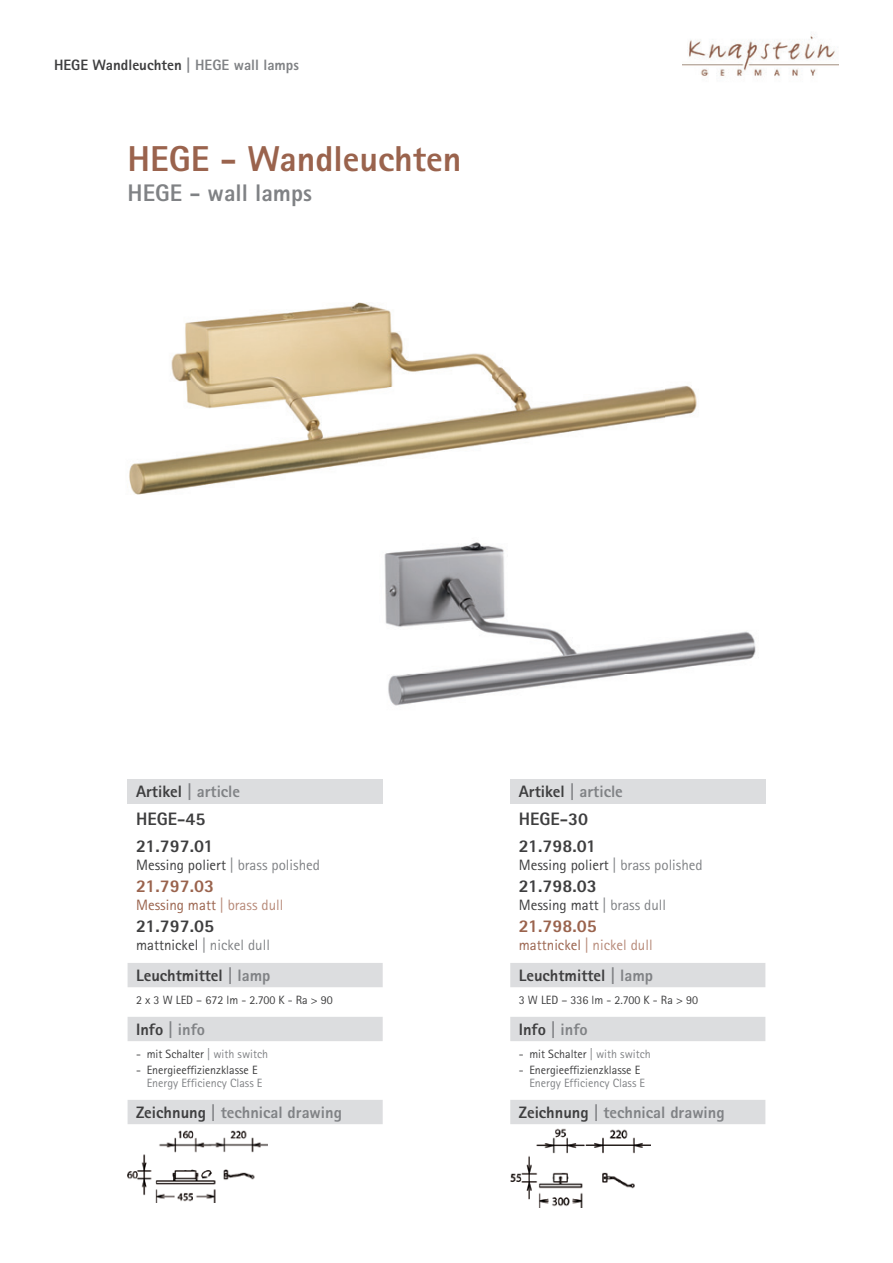
<style>
.page{position:relative;width:893px;height:1263px;background:#fff}
.page>*{position:absolute;margin:0;border:0;box-sizing:border-box;transform-origin:0 0}
.t1{font:800 36px "Rotis Sans Serif Std";color:#9a634d}
.t2{font:800 24px "Rotis Sans Serif Std";color:#808285}
.t3{font:800 18px/27px "Rotis Sans Serif Std";color:#3e3e3f}
.t4{font:800 18px "Rotis Sans Serif Std";color:#9a634d}
.t5{font:800 16.5px "Rotis Sans Serif Std";color:#808285}
.t6{font:800 16.5px "Rotis Sans Serif Std";color:#3e3e3f}
.t7{font:15px "Rotis Sans Serif Std";color:#3e3e3f}
.t8{font:800 15px "Rotis Sans Serif Std";color:#3e3e3f}
.t9{font:15px "Rotis Sans Serif Std";color:#9a634d}
.t10{font:15px "Rotis Sans Serif Std";color:#808285}
.t11{font:15px "Rotis Sans Serif Std";color:#b78a79}
.t12{font:12px "Rotis Sans Serif Std";color:#3e3e3f}
.t13{font:12px "Rotis Sans Serif Std";color:#808285}
.s1{color:#808285}
.s2{color:#3e3e3f}
.s3{color:#b78a79}
.s4{color:#9a634d}
</style>
<div class="page">
<img style="left:682px;top:34px;width:157px;height:43px">
<img style="left:384px;top:542px;width:372px;height:164px">
<img style="left:129px;top:302px;width:568px;height:193px">
<div style="left:128px;top:779px;width:255px;height:24px;background:#dcdddf"></div>
<svg style="left:128px;top:963px;width:255px;height:161px"></svg>
<div style="left:510px;top:779px;width:255px;height:24px;background:#dcdddf"></div>
<svg style="left:510px;top:963px;width:255px;height:161px"></svg>
<img style="left:128px;top:1130px;width:140px;height:72px">
<img style="left:510px;top:1128px;width:141px;height:79px">
<p class="t8" style="left:54px;top:55px;width:246px">HEGE Wandleuchten <span class="s1">| HEGE wall lamps</span></p>
<h1 class="t1" style="left:128px;top:136px;width:336px">HEGE - Wandleuchten</h1>
<h2 class="t2" style="left:128px;top:177px;width:186px">HEGE - wall lamps</h2>
<h3 class="t5" style="left:136px;top:781px;width:106px"><span class="s2">Artikel</span> | article</h3>
<h3 class="t3" style="left:136px;top:805px;width:79px">HEGE-45<br>21.797.01</h3>
<p class="t7" style="left:136px;top:856px;width:186px">Messing poliert <span class="s1">| brass polished</span></p>
<h3 class="t4" style="left:136px;top:874px;width:80px">21.797.03</h3>
<p class="t9" style="left:136px;top:896px;width:149px">Messing matt <span class="s3">| brass dull</span></p>
<h3 class="t3" style="left:136px;top:912px;width:80px">21.797.05</h3>
<p class="t10" style="left:136px;top:936px;width:135px"><span class="s2">mattnickel</span> | nickel dull</p>
<h3 class="t6" style="left:136px;top:965px;width:136px">Leuchtmittel <span class="s1">| lamp</span></h3>
<p class="t12" style="left:136px;top:993px;width:198px">2 x 3 W LED – 672 lm - 2.700 K - Ra &gt; 90</p>
<h3 class="t5" style="left:136px;top:1019px;width:71px"><span class="s2">Info</span> | info</h3>
<p class="t12" style="left:136px;top:1047px;width:134px">- mit Schalter <span class="s1">| with switch</span></p>
<p class="t12" style="left:136px;top:1062px;width:123px">- Energieeffizienzklasse E</p>
<p class="t13" style="left:147px;top:1076px;width:117px">Energy Efficiency Class E</p>
<h3 class="t5" style="left:136px;top:1102px;width:207px"><span class="s2">Zeichnung</span> | technical drawing</h3>
<h3 class="t5" style="left:519px;top:781px;width:106px"><span class="s2">Artikel</span> | article</h3>
<h3 class="t3" style="left:519px;top:805px;width:79px">HEGE-30<br>21.798.01</h3>
<p class="t7" style="left:519px;top:856px;width:186px">Messing poliert <span class="s1">| brass polished</span></p>
<h3 class="t3" style="left:519px;top:872px;width:80px">21.798.03</h3>
<p class="t7" style="left:519px;top:896px;width:149px">Messing matt <span class="s1">| brass dull</span></p>
<h3 class="t4" style="left:519px;top:914px;width:80px">21.798.05</h3>
<p class="t11" style="left:519px;top:936px;width:135px"><span class="s4">mattnickel</span> | nickel dull</p>
<h3 class="t6" style="left:519px;top:965px;width:136px">Leuchtmittel <span class="s1">| lamp</span></h3>
<p class="t12" style="left:519px;top:993px;width:181px">3 W LED – 336 lm - 2.700 K - Ra &gt; 90</p>
<h3 class="t5" style="left:519px;top:1019px;width:71px"><span class="s2">Info</span> | info</h3>
<p class="t12" style="left:519px;top:1047px;width:134px">- mit Schalter <span class="s1">| with switch</span></p>
<p class="t12" style="left:519px;top:1062px;width:123px">- Energieeffizienzklasse E</p>
<p class="t13" style="left:529px;top:1076px;width:117px">Energy Efficiency Class E</p>
<h3 class="t5" style="left:519px;top:1102px;width:207px"><span class="s2">Zeichnung</span> | technical drawing</h3>
</div>
